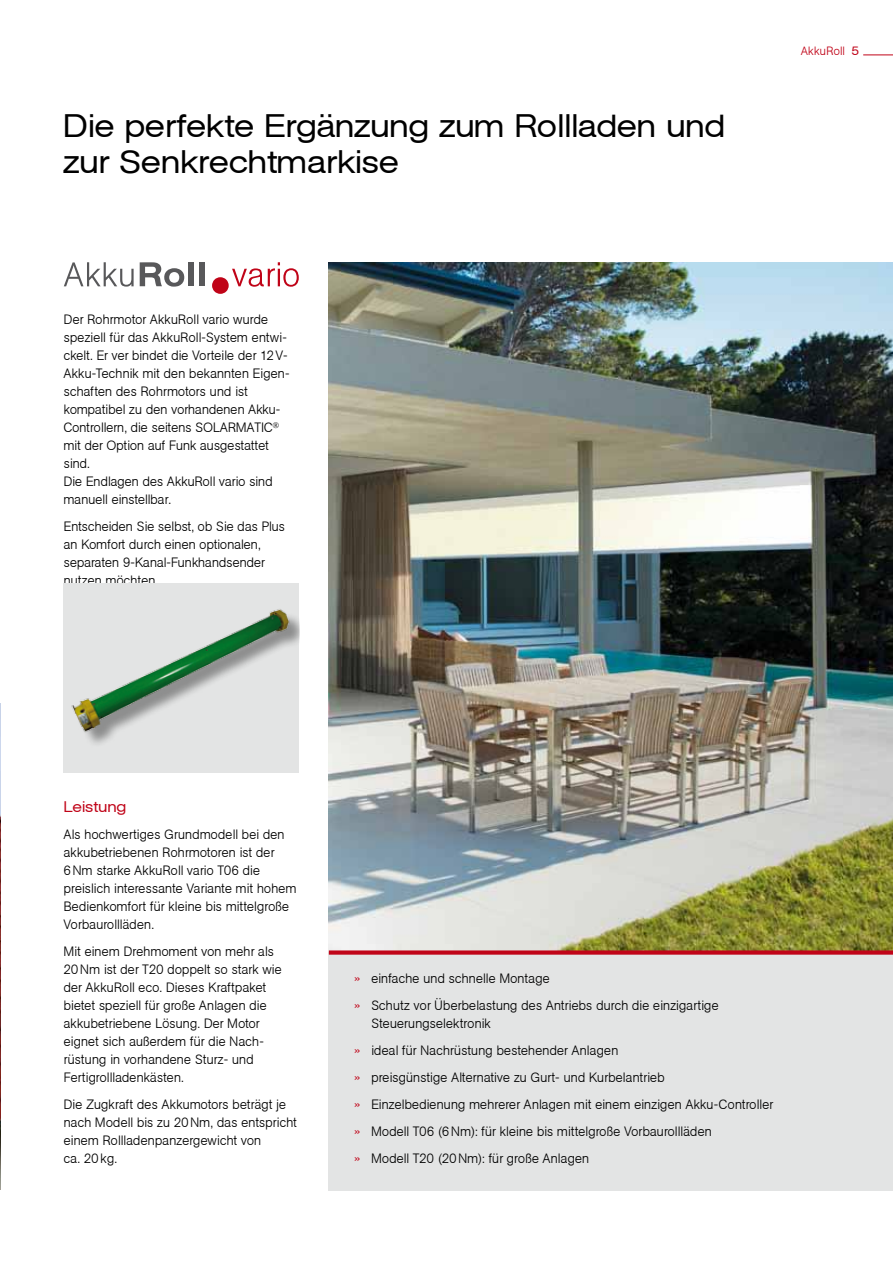
<style>
.page{position:relative;width:893px;height:1263px;background:#fff}
.page>*{position:absolute;margin:0;border:0;box-sizing:border-box;transform-origin:0 0}
.t1{font:31.8px/36px "Agba Extended Normal";color:#000}
.t2{font:15px "Agba Extended Normal";letter-spacing:.015em;color:#c00418}
.t3{font:700 13.5px/18px "Agba Small";letter-spacing:.005em;color:#000}
.t4{font:700 12px "Agba Small";letter-spacing:.015em;color:#c00418}
.s1{font-style:inherit}
.s2{font-family:"Agba Extended Normal";font-weight:400}
.s3{color:#c00418}
</style>
<div class="page">
<hr style="left:863px;top:55px;width:30px;height:1px;background:#c00418">
<img style="left:0;top:704px;width:1px;height:486px">
<svg style="left:64px;top:262px;width:70px;height:25px"></svg>
<svg style="left:140px;top:262px;width:44px;height:25px"></svg>
<div style="left:189px;top:262px;width:5px;height:24px;background:#58585a"></div>
<div style="left:199px;top:262px;width:5px;height:24px;background:#58585a"></div>
<svg style="left:212px;top:262px;width:87px;height:32px"></svg>
<div style="left:64px;top:583px;width:235px;height:189px;background:#e3e4e4"></div>
<img style="left:71px;top:609px;width:228px;height:135px">
<img style="left:329px;top:263px;width:564px;height:687px">
<div style="left:329px;top:952px;width:564px;height:239px;background:#e3e4e4"></div>
<div style="left:329px;top:950px;width:564px;height:5px;background:#c00418"></div>
<h1 class="t1" style="left:64px;top:107px;width:663px">Die perfekte Ergänzung zum Rollladen und zur Senkrechtmarkise</h1>
<p class="t3" style="left:64px;top:310px;width:227px">Der Rohrmotor AkkuRoll vario wurde speziell für das AkkuRoll-System entwi&shy;ckelt. Er ver bindet die Vorteile der 12 V-Akku-Technik mit den bekannten Eigen&shy;schaften des Rohr motors und ist kompatibel zu den vorhandenen Akku-Controllern, die seitens <span class="s1">SOLARMATIC</span><sup>® </sup>mit der Option auf Funk ausgestattet sind.<br>Die Endlagen des AkkuRoll vario sind manuell einstellbar.</p>
<p class="t3" style="left:64px;top:517px;width:223px">Entscheiden Sie selbst, ob Sie das Plus an Komfort durch einen optionalen, separaten 9-Kanal-Funkhandsender nutzen möchten.</p>
<p class="t4" style="left:801px;top:44px;width:59px">AkkuRoll <span class="s2">5</span></p>
<p class="t2" style="left:64px;top:798px;width:64px">Leistung</p>
<p class="t3" style="left:64px;top:825px;width:234px">Als hochwertiges Grundmodell bei den akkubetriebenen Rohrmotoren ist der 6Nm starke AkkuRoll vario T06 die preislich interessante Variante mit hohem Bedienkomfort für kleine bis mittelgroße Vorbaurollläden.</p>
<p class="t3" style="left:64px;top:942px;width:220px">Mit einem Drehmoment von mehr als 20Nm ist der T20 doppelt so stark wie der AkkuRoll eco. Dieses Kraftpaket bietet speziell für große Anlagen die akkubetriebene Lösung. Der Motor eignet sich außerdem für die Nach&shy;rüstung in vorhandene Sturz- und Fertigrollladenkästen.</p>
<p class="t3" style="left:64px;top:1095px;width:235px">Die Zugkraft des Akkumotors beträgt je nach Modell bis zu 20Nm, das entspricht einem Rollladenpanzergewicht von<br>ca. 20kg.</p>
<p class="t3" style="left:354px;top:964px;width:366px;line-height:27px"><span class="s3">»</span> einfache und schnelle Montage<br><span class="s3">»</span> Schutz vor Überbelastung des Antriebs durch die einzigartige</p>
<p class="t3" style="left:354px;top:1009px;width:420px;line-height:27px;text-indent:17px">Steuerungselektronik<br><span class="s3">»</span> ideal für Nachrüstung bestehender Anlagen<br><span class="s3">»</span> preisgünstige Alternative zu Gurt- und Kurbelantrieb<br><span class="s3">»</span> Einzelbedienung mehrerer Anlagen mit einem einzigen Akku-Controller <span class="s3">»</span> Modell T06 (6Nm): für kleine bis mittelgroße Vorbaurollläden<br><span class="s3">»</span> Modell T20 (20Nm): für große Anlagen</p>
</div>
